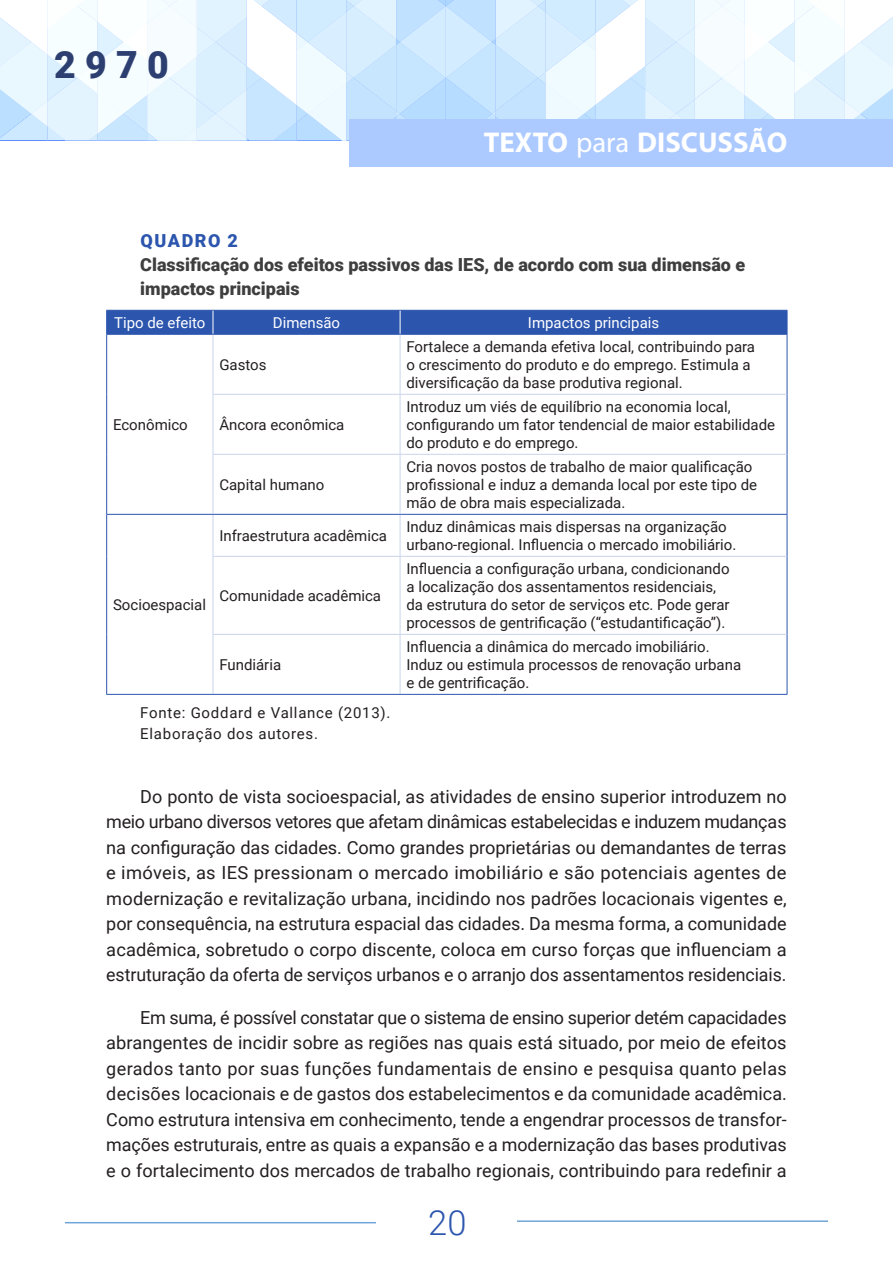
<style>
.page{position:relative;width:893px;height:1263px;background:#fff}
.page>*{position:absolute;margin:0;border:0;box-sizing:border-box;transform-origin:0 0}
.t1{font:900 37.5px "Roboto";color:#2c3f70}
.t2{font:300 34.5px "Roboto";color:#2c55ae}
.t3{font:700 28.65px "Myriad Pro";color:#fff}
.texto_corrido{font:18px/25.5px "Roboto";letter-spacing:-.005em;color:#231f20;text-align:justify}
.titulo_2_título_do_gráfico__sozinho{font:900 18px/24px "Roboto";color:#3e3e3f}
.titulo_1_número{font:900 18px "Roboto";letter-spacing:.085em;color:#2c55ae}
.miolo_tabela_1_esq{font:15px/18px "Roboto";color:#231f20}
.cabeçalho_tabela_centro{font:15px "Roboto";color:#fff}
.fonte_elaboracao_1{font:15px "Roboto";letter-spacing:.05em;color:#231f20}
.fonte_elaboracao_2_meio{font:15px "Roboto";letter-spacing:.05em;color:#231f20}
.s1{font-weight:400}
</style>
<div class="page">
<svg style="left:0;top:0;width:893px;height:140px"></svg>
<div style="left:349px;top:119px;width:544px;height:48px;background:#accaff"></div>
<hr style="left:517px;top:1220px;width:311px;height:2px;background:#6fa5d9">
<hr style="left:65px;top:1222px;width:311px;height:1px;background:#6fa5d9">
<hr style="left:106px;top:694px;width:107px;height:1px;background:#2c55ae">
<hr style="left:106px;top:515px;width:1px;height:41px;background:#2c55ae">
<hr style="left:787px;top:515px;width:1px;height:41px;background:#2c55ae">
<hr style="left:106px;top:556px;width:1px;height:78px;background:#2c55ae">
<hr style="left:787px;top:556px;width:1px;height:78px;background:#2c55ae">
<hr style="left:106px;top:634px;width:1px;height:60px;background:#2c55ae">
<hr style="left:787px;top:634px;width:1px;height:60px;background:#2c55ae">
<hr style="left:213px;top:515px;width:1px;height:41px;background:#cad4eb">
<hr style="left:400px;top:515px;width:1px;height:41px;background:#cad4eb">
<hr style="left:213px;top:556px;width:1px;height:78px;background:#cad4eb">
<hr style="left:400px;top:556px;width:1px;height:78px;background:#cad4eb">
<hr style="left:213px;top:634px;width:1px;height:60px;background:#cad4eb">
<hr style="left:400px;top:634px;width:1px;height:60px;background:#cad4eb">
<hr style="left:213px;top:556px;width:187px;height:1px;background:#cad4eb">
<hr style="left:400px;top:556px;width:387px;height:1px;background:#cad4eb">
<hr style="left:213px;top:634px;width:187px;height:1px;background:#cad4eb">
<hr style="left:400px;top:634px;width:387px;height:1px;background:#cad4eb">
<hr style="left:213px;top:694px;width:187px;height:1px;background:#2c55ae">
<hr style="left:400px;top:694px;width:387px;height:1px;background:#2c55ae">
<div style="left:106px;top:310px;width:682px;height:24px;background:#2c55ae"></div>
<hr style="left:106px;top:334px;width:107px;height:1px;background:#2c55ae">
<hr style="left:106px;top:335px;width:1px;height:59px;background:#2c55ae">
<hr style="left:787px;top:335px;width:1px;height:59px;background:#2c55ae">
<hr style="left:106px;top:394px;width:1px;height:60px;background:#2c55ae">
<hr style="left:787px;top:394px;width:1px;height:60px;background:#2c55ae">
<hr style="left:106px;top:454px;width:1px;height:60px;background:#2c55ae">
<hr style="left:787px;top:454px;width:1px;height:60px;background:#2c55ae">
<hr style="left:106px;top:514px;width:107px;height:1px;background:#2c55ae">
<hr style="left:213px;top:334px;width:187px;height:1px;background:#2c55ae">
<hr style="left:400px;top:334px;width:387px;height:1px;background:#2c55ae">
<hr style="left:213px;top:514px;width:187px;height:1px;background:#2c55ae">
<hr style="left:400px;top:514px;width:387px;height:1px;background:#2c55ae">
<hr style="left:213px;top:335px;width:1px;height:59px;background:#cad4eb">
<hr style="left:400px;top:335px;width:1px;height:59px;background:#cad4eb">
<hr style="left:213px;top:394px;width:1px;height:60px;background:#cad4eb">
<hr style="left:400px;top:394px;width:1px;height:60px;background:#cad4eb">
<hr style="left:213px;top:454px;width:1px;height:60px;background:#cad4eb">
<hr style="left:400px;top:454px;width:1px;height:60px;background:#cad4eb">
<hr style="left:213px;top:394px;width:187px;height:1px;background:#cad4eb">
<hr style="left:400px;top:394px;width:387px;height:1px;background:#cad4eb">
<hr style="left:213px;top:454px;width:187px;height:1px;background:#cad4eb">
<hr style="left:400px;top:454px;width:387px;height:1px;background:#cad4eb">
<h1 class="t1" style="left:54px;top:38px;width:116px">2970</h1>
<h3 class="t3" style="left:484px;top:124px;width:305px">TEXTO <span class="s1">para</span> DISCUSSÃO</h3>
<p class="titulo_1_número" style="left:141px;top:228px;width:99px">QUADRO 2</p>
<p class="titulo_2_título_do_gráfico__sozinho" style="left:140px;top:252px;width:606px">Classificação dos efeitos passivos das IES, de acordo com sua dimensão e impactos principais</p>
<p class="cabeçalho_tabela_centro" style="left:114px;top:312px;width:93px">Tipo de efeito</p>
<p class="cabeçalho_tabela_centro" style="left:273px;top:312px;width:69px">Dimensão</p>
<p class="cabeçalho_tabela_centro" style="left:528px;top:312px;width:133px">Impactos principais</p>
<p class="miolo_tabela_1_esq" style="left:113px;top:415px;width:76px">Econômico</p>
<p class="miolo_tabela_1_esq" style="left:113px;top:595px;width:95px">Socioespacial</p>
<p class="miolo_tabela_1_esq" style="left:219px;top:355px;width:49px">Gastos</p>
<p class="miolo_tabela_1_esq" style="left:219px;top:415px;width:127px">Âncora econômica</p>
<p class="miolo_tabela_1_esq" style="left:219px;top:475px;width:107px">Capital humano</p>
<p class="miolo_tabela_1_esq" style="left:406px;top:337px;width:350px">Fortalece a demanda efetiva local, contribuindo para o crescimento do produto e do emprego. Estimula a diversificação da base produtiva regional.</p>
<p class="miolo_tabela_1_esq" style="left:406px;top:397px;width:370px">Introduz um viés de equilíbrio na economia local, configurando um fator tendencial de maior estabilidade do produto e do emprego.</p>
<p class="miolo_tabela_1_esq" style="left:406px;top:457px;width:352px">Cria novos postos de trabalho de maior qualificação profissional e induz a demanda local por este tipo de mão de obra mais especializada.</p>
<p class="miolo_tabela_1_esq" style="left:219px;top:526px;width:169px">Infraestrutura acadêmica</p>
<p class="miolo_tabela_1_esq" style="left:406px;top:517px;width:331px">Induz dinâmicas mais dispersas na organização urbano-regional. Influencia o mercado imobiliário.</p>
<p class="miolo_tabela_1_esq" style="left:219px;top:586px;width:163px">Comunidade acadêmica</p>
<p class="miolo_tabela_1_esq" style="left:406px;top:559px;width:325px">Influencia a configuração urbana, condicionando a localização dos assentamentos residenciais, da estrutura do setor de serviços etc. Pode gerar processos de gentrificação (“estudantificação”).</p>
<p class="miolo_tabela_1_esq" style="left:219px;top:655px;width:63px">Fundiária</p>
<p class="miolo_tabela_1_esq" style="left:406px;top:637px;width:336px">Influencia a dinâmica do mercado imobiliário.<br>Induz ou estimula processos de renovação urbana e de gentrificação.</p>
<p class="fonte_elaboracao_1" style="left:140px;top:702px;width:252px">Fonte: Goddard e Vallance (2013).</p>
<p class="fonte_elaboracao_2_meio" style="left:140px;top:723px;width:179px">Elaboração dos autores.</p>
<p class="texto_corrido" style="left:106px;top:783px;width:682px;text-indent:34px">Do ponto de vista socioespacial, as atividades de ensino superior introduzem no meio urbano diversos vetores que afetam dinâmicas estabelecidas e induzem mudanças na configuração das cidades. Como grandes proprietárias ou demandantes de terras e imóveis, as IES pressionam o mercado imobiliário e são potenciais agentes de modernização e revitalização urbana, incidindo nos padrões locacionais vigentes e, por consequência, na estrutura espacial das cidades. Da mesma forma, a comunidade acadêmica, sobretudo o corpo discente, coloca em curso forças que influenciam a estruturação da oferta de serviços urbanos e o arranjo dos assentamentos residenciais.</p>
<p class="texto_corrido" style="left:106px;top:1004px;width:682px;text-indent:34px">Em suma, é possível constatar que o sistema de ensino superior detém capacidades abrangentes de incidir sobre as regiões nas quais está situado, por meio de efeitos gerados tanto por suas funções fundamentais de ensino e pesquisa quanto pelas decisões locacionais e de gastos dos estabelecimentos e da comunidade acadêmica.<br>Como estrutura intensiva em conhecimento, tende a engendrar processos de transfor&shy;mações estruturais, entre as quais a expansão e a modernização das bases produtivas e o fortalecimento dos mercados de trabalho regionais, contribuindo para redefinir a</p>
<h2 class="t2" style="left:428px;top:1198px;width:40px">20</h2>
</div>
